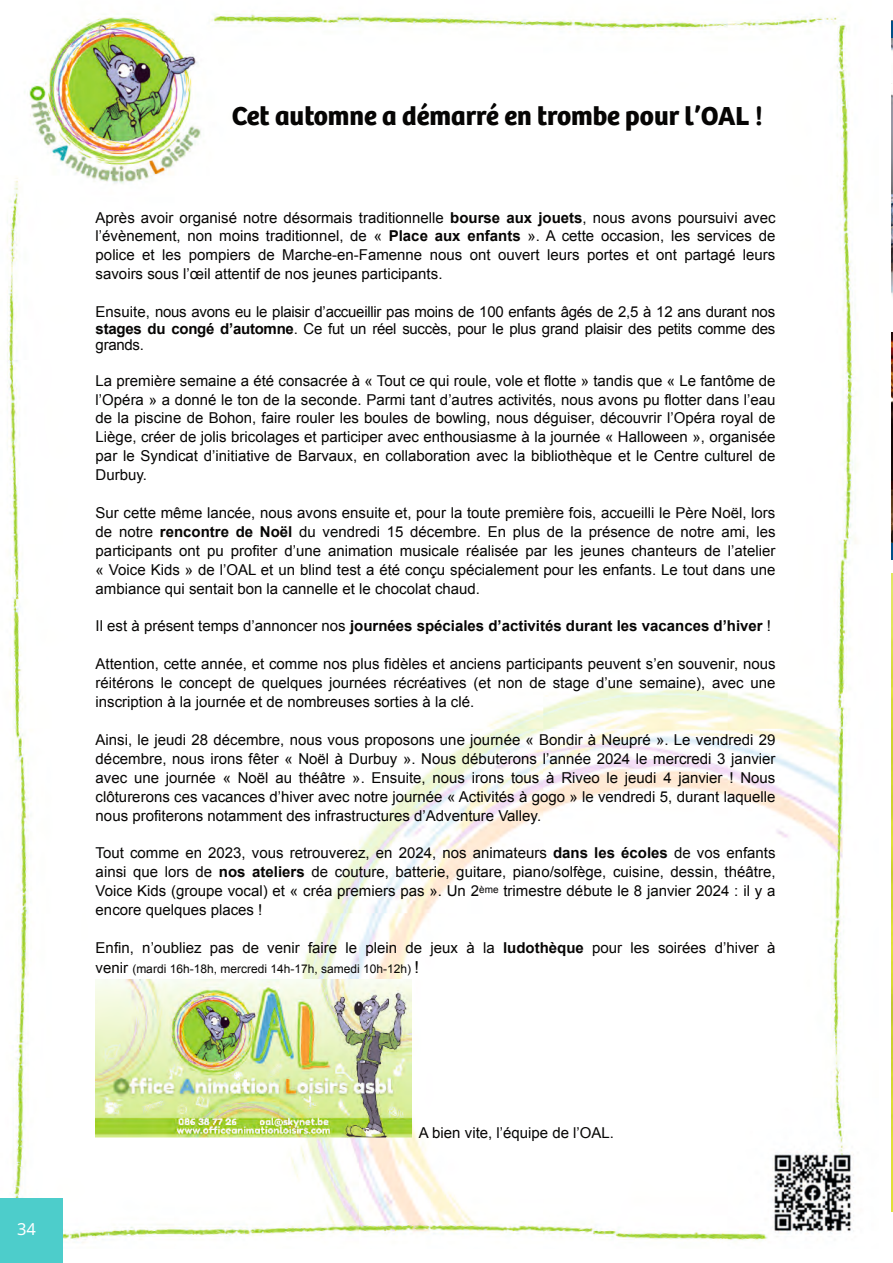
<style>
.page{position:relative;width:893px;height:1263px;background:#fff}
.page>*{position:absolute;margin:0;border:0;box-sizing:border-box;transform-origin:0 0}
.t1{font:700 27px "Bree";color:#060504}
.t2{font:16.5px "Noto Sans";color:#fff}
.t3{font:15px/18.9px "Arial";color:#060504;text-align:justify}
.t4{font:700 15px "Arial";color:#060504}
.t5{font:12px "Arial";color:#060504}
.s1{font-weight:700}
.s2{font-weight:400}
.s3{font-size:15px}
.s4{font-size:16.5px}
</style>
<div class="page">
<img style="left:892px;top:333px;width:1px;height:210px">
<img style="left:7px;top:11px;width:849px;height:1232px">
<img style="left:96px;top:979px;width:315px;height:158px">
<img style="left:892px;top:573px;width:1px;height:637px">
<img style="left:892px;top:37px;width:1px;height:260px">
<svg style="left:892px;top:21px;width:1px;height:16px"></svg>
<svg style="left:892px;top:543px;width:1px;height:16px"></svg>
<div style="left:0;top:1197px;width:63px;height:65px;background:#4dcdcb"></div>
<h1 class="t1" style="left:232px;top:100px;width:532px">Cet automne a démarré en trombe pour l’OAL !</h1>
<p class="t3" style="left:96px;top:208px;width:681px">Après avoir organisé notre désormais traditionnelle <span class="s1">bourse aux jouets</span>, nous avons poursuivi avec l’évènement, non moins traditionnel, de « <span class="s1">Place aux enfants</span> ». A cette occasion, les services de police et les pompiers de Marche-en-Famenne nous ont ouvert leurs portes et ont partagé leurs savoirs sous l’œil attentif de nos jeunes participants.</p>
<p class="t3" style="left:96px;top:304px;width:681px;line-height:16.5px">Ensuite, nous avons eu le plaisir d’accueillir pas moins de 100 enfants âgés de 2,5 à 12 ans durant nos <span class="s1">stages du congé d’automne</span>. Ce fut un réel succès, pour le plus grand plaisir des petits comme des grands.</p>
<p class="t3" style="left:96px;top:371px;width:681px">La première semaine a été consacrée à « Tout ce qui roule, vole et flotte » tandis que « Le fantôme de l’Opéra » a donné le ton de la seconde. Parmi tant d’autres activités, nous avons pu flotter dans l’eau de la piscine de Bohon, faire rouler les boules de bowling, nous déguiser, découvrir l’Opéra royal de Liège, créer de jolis bricolages et participer avec enthousiasme à la journée « Halloween », organisée par le Syndicat d’initiative de Barvaux, en collaboration avec la bibliothèque et le Centre culturel de Durbuy.</p>
<p class="t3" style="left:96px;top:503px;width:681px">Sur cette même lancée, nous avons ensuite et, pour la toute première fois, accueilli le Père Noël, lors de notre <span class="s1">rencontre de Noël</span> du vendredi 15 décembre. En plus de la présence de notre ami, les participants ont pu profiter d’une animation musicale réalisée par les jeunes chanteurs de l’atelier « Voice Kids » de l’OAL et un blind test a été conçu spécialement pour les enfants. Le tout dans une ambiance qui sentait bon la cannelle et le chocolat chaud.</p>
<p class="t4" style="left:96px;top:616px;width:677px"><span class="s2">Il est à présent temps d’annoncer nos</span> journées spéciales d’activités durant les vacances d’hiver <span class="s2">!</span></p>
<p class="t3" style="left:96px;top:654px;width:681px">Attention, cette année, et comme nos plus fidèles et anciens participants peuvent s’en souvenir, nous réitérons le concept de quelques journées récréatives (et non de stage d’une semaine), avec une inscription à la journée et de nombreuses sorties à la clé.</p>
<p class="t3" style="left:96px;top:730px;width:681px">Ainsi, le jeudi 28 décembre, nous vous proposons une journée « Bondir à Neupré ». Le vendredi 29 décembre, nous irons fêter « Noël à Durbuy ». Nous débuterons l’année 2024 le mercredi 3 janvier avec une journée « Noël au théâtre ». Ensuite, nous irons tous à Riveo le jeudi 4 janvier ! Nous clôturerons ces vacances d’hiver avec notre journée « Activités à gogo » le vendredi 5, durant laquelle nous profiterons notamment des infrastructures d’Adventure Valley.</p>
<p class="t3" style="left:96px;top:843px;width:681px">Tout comme en 2023, vous retrouverez, en 2024, nos animateurs <span class="s1">dans les écoles</span> de vos enfants ainsi que lors de <span class="s1">nos ateliers</span> de couture, batterie, guitare, piano/solfège, cuisine, dessin, théâtre, Voice Kids (groupe vocal) et « créa premiers pas ». Un 2<sup>ème</sup> trimestre débute le 8 janvier 2024 : il y a encore quelques places !</p>
<p class="t3" style="left:96px;top:938px;width:681px">Enfin, n’oubliez pas de venir faire le plein de jeux à la <span class="s1">ludothèque</span> pour les soirées d’hiver à</p>
<p class="t5" style="left:96px;top:960px;width:325px"><span class="s3">venir</span> (mardi 16h-18h, mercredi 14h-17h, samedi 10h-12h) <span class="s4">!</span></p>
<p class="t2" style="left:17px;top:1218px;width:20px">34</p>
<p class="t3" style="left:419px;top:1122px;width:197px">A bien vite, l’équipe de l’OAL.</p>
</div>
